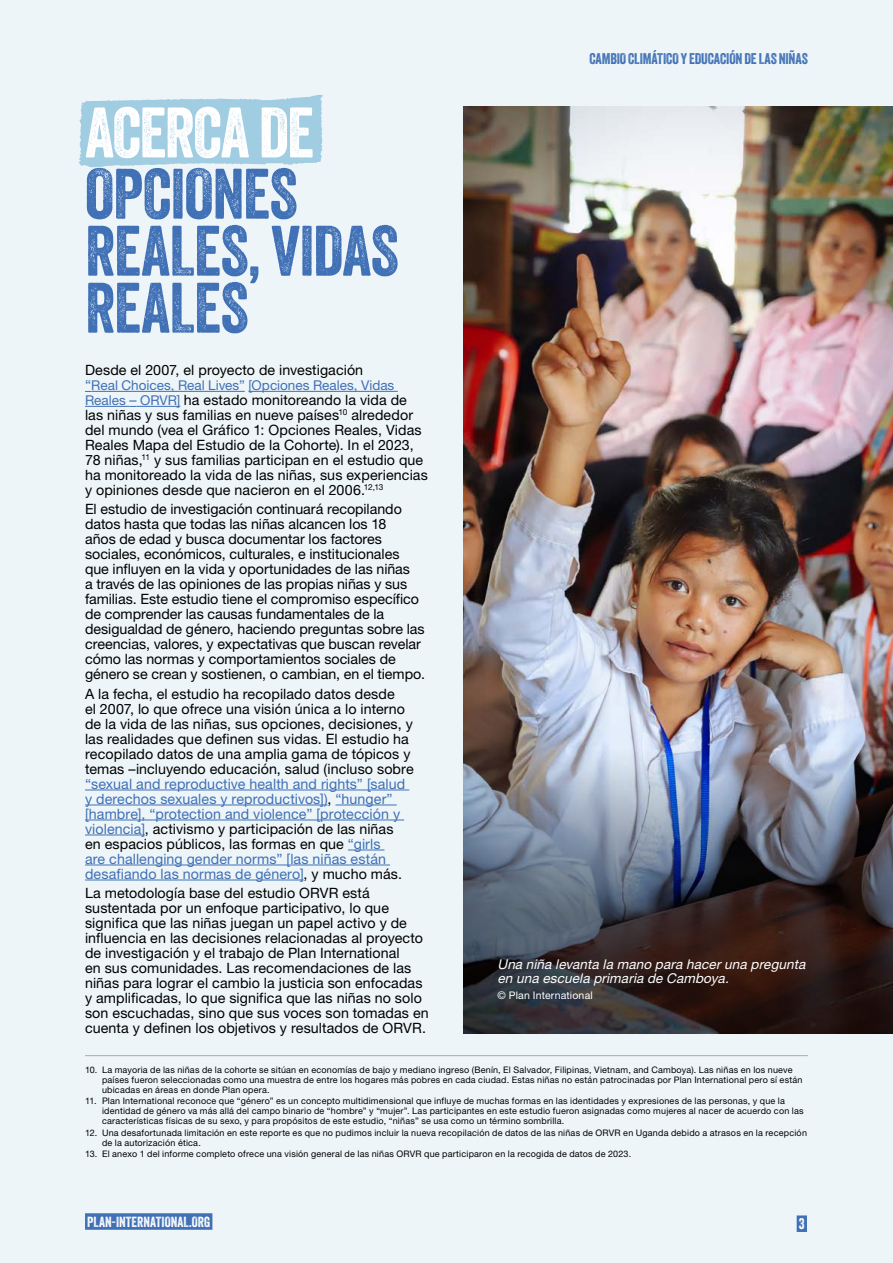
<style>
.page{position:relative;width:893px;height:1263px;background:#edf5f8}
.page>*{position:absolute;margin:0;border:0;box-sizing:border-box;transform-origin:0 0}
.body{font:69px/57px "Veneer";letter-spacing:-.01em;color:#4070b5}
.body-2{font:69px "Veneer";letter-spacing:-.025em;color:#fff}
.t1{font:15px "Veneer";letter-spacing:-.01em;color:#4070b5}
.body-3{font:15px "Veneer";color:#fff}
.body-4{font:14.25px/15px "Helvetica Neue LT Std";letter-spacing:.005em;color:#000}
.bladsynommer{font:14.25px "Veneer";letter-spacing:.005em;color:#fff}
.PHOTO{font:italic 13.5px/14.2px "Helvetica Neue LT Std";color:#fff}
.body-5{font:13.5px "Helvetica Neue LT Std";color:#4070b5}
.copyright{font:10.5px "Helvetica Neue LT Std";letter-spacing:.015em;color:#fff}
.FOOTNOTE2{font:9px/9.8px "Helvetica Neue LT Std";letter-spacing:.02em;color:#000}
.FOOTNOTE1{font:9px/9.8px "Helvetica Neue LT Std";letter-spacing:.02em;color:#000}
.s1{font-size:14.25px}
.s2{font-size:13.5px;color:#4070b5}
.s3{color:#4070b5}
</style>
<div class="page">
<svg style="left:78px;top:95px;width:245px;height:72px;background:#a8d1e4"></svg>
<hr style="left:85px;top:1055px;width:723px;height:1px;background:#aaa">
<hr style="left:91px;top:391px;width:154px;height:1px;background:#4070b5">
<hr style="left:248px;top:391px;width:150px;height:1px;background:#4070b5">
<hr style="left:85px;top:406px;width:44px;height:1px;background:#4070b5">
<hr style="left:136px;top:406px;width:44px;height:1px;background:#4070b5">
<hr style="left:85px;top:790px;width:324px;height:1px;background:#4070b5">
<hr style="left:85px;top:805px;width:243px;height:1px;background:#4070b5">
<hr style="left:335px;top:805px;width:62px;height:1px;background:#4070b5">
<hr style="left:85px;top:820px;width:319px;height:1px;background:#4070b5">
<hr style="left:85px;top:835px;width:60px;height:1px;background:#4070b5">
<hr style="left:348px;top:850px;width:36px;height:1px;background:#4070b5">
<hr style="left:85px;top:865px;width:305px;height:1px;background:#4070b5">
<hr style="left:85px;top:880px;width:219px;height:1px;background:#4070b5">
<img style="left:463px;top:106px;width:430px;height:596px">
<img style="left:463px;top:702px;width:430px;height:331px">
<div style="left:797px;top:1215px;width:10px;height:17px;background:#4070b5"></div>
<div style="left:85px;top:1213px;width:127px;height:17px;background:#4070b5"></div>
<p class="body-2" style="left:85px;top:91px;width:230px">ACERCA DE</p>
<p class="body" style="left:85px;top:165px;width:315px">OPCIONES<br>REALES, VIDAS<br>REALES</p>
<p class="body-4" style="left:85px;top:362px;width:280px">Desde el 2007, el proyecto de investigación</p>
<p class="body-5" style="left:85px;top:377px;width:311px"><span class="s1">“</span>Real Choices, Real Lives” [Opciones Reales, Vidas</p>
<p class="body-4" style="left:85px;top:392px;width:344px"><span class="s2">Reales</span> <span class="s3">–</span> <span class="s2">ORVR]</span> ha estado monitoreando la vida de las niñas y sus familias en nueve países<sup>10</sup> alrededor del mundo (vea el Gráfico 1: Opciones Reales, Vidas Reales Mapa del Estudio de la Cohorte). In el 2023, 78 niñas,<sup>11</sup> y sus familias participan en el estudio que ha monitoreado la vida de las niñas, sus experiencias y opiniones desde que nacieron en el 2006.<sup>12,13</sup></p>
<p class="body-4" style="left:85px;top:501px;width:341px">El estudio de investigación continuará recopilando datos hasta que todas las niñas alcancen los 18<br>años de edad y busca documentar los factores sociales, económicos, culturales, e institucionales que influyen en la vida y oportunidades de las niñas<br>a través de las opiniones de las propias niñas y sus familias. Este estudio tiene el compromiso específico de comprender las causas fundamentales de la desigualdad de género, haciendo preguntas sobre las creencias, valores, y expectativas que buscan revelar cómo las normas y comportamientos sociales de género se crean y sostienen, o cambian, en el tiempo.</p>
<p class="body-4" style="left:85px;top:686px;width:330px">A la fecha, el estudio ha recopilado datos desde<br>el 2007, lo que ofrece una visión única a lo interno de la vida de las niñas, sus opciones, decisiones, y las realidades que definen sus vidas. El estudio ha recopilado datos de una amplia gama de tópicos y temas –incluyendo educación, salud (incluso sobre <span class="s3">“sexual and reproductive health and rights” [salud y derechos sexuales y reproductivos])</span>, <span class="s3">“hunger” [hambre], “protection and violence” [protección y violencia]</span>, activismo y participación de las niñas<br>en espacios públicos, las formas en que <span class="s3">“girls<br>are challenging gender norms” [las niñas están desafiando las normas de género]</span>, y mucho más.</p>
<p class="body-4" style="left:85px;top:885px;width:345px">La metodología base del estudio ORVR está sustentada por un enfoque participativo, lo que significa que las niñas juegan un papel activo y de influencia en las decisiones relacionadas al proyecto de investigación y el trabajo de Plan International<br>en sus comunidades. Las recomendaciones de las niñas para lograr el cambio la justicia son enfocadas y amplificadas, lo que significa que las niñas no solo son escuchadas, sino que sus voces son tomadas en cuenta y definen los objetivos y resultados de ORVR.</p>
<p class="t1" style="left:589px;top:49px;width:220px">CAMBIO CLIMÁTICO Y EDUCACIÓN DE LAS NIÑAS</p>
<p class="PHOTO" style="left:497px;top:957px;width:313px">Una niña levanta la mano para haceruna pregunta en una escuela primaria de Camboya.</p>
<p class="copyright" style="left:497px;top:989px;width:97px">© Plan International</p>
<p class="FOOTNOTE1" style="left:102px;top:1065px;width:702px;text-indent:-17px">10. La mayoria de las niñas de la cohorte se sitúan en economías de bajo y mediano ingreso (Benín, El Salvador, Filipinas, Vietnam, and Camboya). Las niñas en los nueve países fueron seleccionadas como una muestra de entre los hogares más pobres en cada ciudad. Estas niñas no están patrocinadas por Plan International pero sí están ubicadas en áreas en donde Plan opera.</p>
<p class="FOOTNOTE2" style="left:102px;top:1096px;width:703px;text-indent:-17px">11. Plan International reconoce que “género” es un concepto multidimensional que influye de muchas formas en las identidades y expresiones de las personas, y que la identidad de género va más allá del campo binario de “hombre” y “mujer”. Las participantes en este estudio fueron asignadas como mujeres al nacer de acuerdo con las características físicas de su sexo, y para propósitos de este estudio, “niñas” se usa como un término sombrilla.</p>
<p class="FOOTNOTE2" style="left:102px;top:1127px;width:706px;text-indent:-17px">12. Una desafortunada limitación en este reporte es que no pudimos incluir la nueva recopilación de datos de las niñas de ORVR en Uganda debido a atrasos en la recepción de la autorización ética.</p>
<p class="FOOTNOTE2" style="left:85px;top:1149px;width:548px">13. El anexo 1 del informe completo ofrece una visión general de las niñas ORVR que participaron en la recogida de datos de 2023.</p>
<p class="bladsynommer" style="left:87px;top:1213px;width:125px">PLAN-INTERNATIONAL.ORG</p>
<p class="body-3" style="left:799px;top:1214px;width:7px">3</p>
</div>
